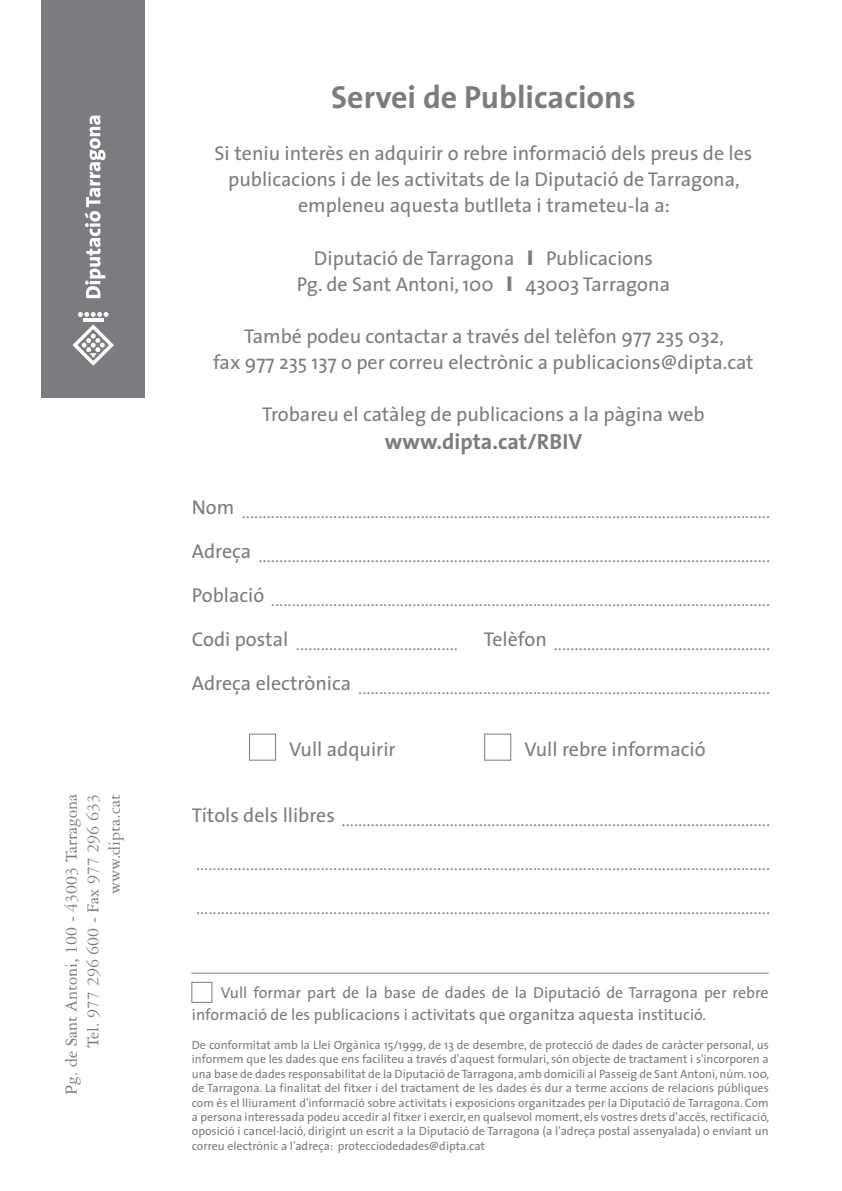
<style>
.page{position:relative;width:842px;height:1191px;background:#fff}
.page>*{position:absolute;margin:0;border:0;box-sizing:border-box;transform-origin:0 0}
.t1{font:700 32px "The Sans";color:#7a7c7f}
.t2{font:700 22px "The Sans";color:#7a7c7f}
.t3{font:300 20px "The Sans";color:#7a7c7f}
.t4{font:20px/26px "The Sans";color:#7a7c7f;text-align:center}
.t5{font:18px/21.6px "Garamond 3 LT Std";color:#7a7c7f;text-align:right}
.t6{font:16px/22px "The Sans";color:#7a7c7f}
.t7{font:12px/14.4px "The Sans";color:#7a7c7f;text-align:justify}
.s1{font-weight:900}
</style>
<div class="page">
<div style="left:41px;top:0;width:104px;height:397px;background:#7a7c7f"></div>
<svg style="left:84px;top:116px;width:22px;height:182px"></svg>
<hr style="left:83px;top:318px;width:21px;height:4px;background:#fff">
<svg style="left:78px;top:312px;width:30px;height:5px"></svg>
<svg style="left:73px;top:324px;width:41px;height:42px"></svg>
<div style="left:249px;top:733px;width:27px;height:27px;border:1px solid #7a7c7f"></div>
<div style="left:484px;top:733px;width:27px;height:27px;border:1px solid #7a7c7f"></div>
<div style="left:191px;top:981px;width:21px;height:22px;border:1px solid #7a7c7f"></div>
<hr style="left:191px;top:972px;width:578px;height:1px;background:#7a7c7f">
<p class="t5" style="left:61px;top:1095px;width:302px;rotate:-90deg">Pg. de Sant Antoni, 100 - 43003 Tarragona<br>Tel. 977 296 600 - Fax 977 296 633 www.dipta.cat</p>
<h1 class="t1" style="left:331px;top:77px;width:306px">Servei de Publicacions</h1>
<p class="t4" style="left:215px;top:141px;width:539px">Si teniu interès en adquirir o rebre informació dels preus de les publicacions i de les activitats de la Diputació de Tarragona, empleneu aquesta butlleta i trameteu-la a:</p>
<p class="t4" style="left:297px;top:245px;width:375px">Diputació de Tarragona <span class="s1">l</span> Publicacions<br>Pg. de Sant Antoni, 100 <span class="s1">l</span> 43003 Tarragona</p>
<p class="t4" style="left:213px;top:323px;width:542px">També podeu contactar a través del telèfon 977 235 032,<br>fax 977 235 137 o per correu electrònic a publicacions@dipta.cat</p>
<p class="t4" style="left:262px;top:401px;width:444px">Trobareu el catàleg de publicacions a la pàgina web</p>
<p class="t2" style="left:385px;top:427px;width:199px">www.dipta.cat/RBIV</p>
<p class="t3" style="left:192px;top:498px;width:580px"><sup>Nom</sup> ...............................................................................................................................</p>
<p class="t3" style="left:192px;top:542px;width:580px"><sup>Adreça</sup> ...........................................................................................................................</p>
<p class="t3" style="left:192px;top:586px;width:580px"><sup>Població</sup> ........................................................................................................................</p>
<p class="t3" style="left:192px;top:630px;width:268px"><sup>Codi</sup> <sup>postal</sup> .......................................</p>
<p class="t3" style="left:484px;top:630px;width:288px"><sup>Telèfon</sup> ....................................................</p>
<p class="t3" style="left:192px;top:674px;width:580px"><sup>Adreça</sup> <sup>electrònica</sup> ...................................................................................................</p>
<p class="t4" style="left:289px;top:736px;width:108px">Vull adquirir</p>
<p class="t4" style="left:524px;top:736px;width:183px">Vull rebre informació</p>
<p class="t3" style="left:192px;top:806px;width:580px"><sup>Títols</sup> <sup>dels</sup> <sup>llibres</sup> .......................................................................................................</p>
<p class="t3" style="left:196px;top:850px;width:576px">..........................................................................................................................................</p>
<p class="t3" style="left:196px;top:894px;width:576px">..........................................................................................................................................</p>
<p class="t6" style="left:192px;top:981px;width:578px;text-indent:29px">Vull formar part de la base de dades de la Diputació de Tarragona per rebre informació de les publicacions i activitats que organitza aquesta institució.</p>
<p class="t7" style="left:192px;top:1037px;width:579px">De conformitat amb la Llei Orgànica 15/1999, de 13 de desembre, de protecció de dades de caràcter personal, us informem que les dades que ens faciliteu a través d'aquest formulari, són objecte de tractament i s'incorporen a una base de dades responsabilitat de la Diputació de Tarragona, amb domicili al Passeig de Sant Antoni, núm. 100, de Tarragona. La finalitat del fitxer i del tractament de les dades és dur a terme accions de relacions públiques com és el lliurament d'informació sobre activitats i exposicions organitzades per la Diputació de Tarragona. Com a persona interessada podeu accedir al fitxer i exercir, en qualsevol moment, els vostres drets d'accés, rectificació, oposició i cancel·lació, dirigint un escrit a la Diputació de Tarragona (a l'adreça postal assenyalada) o enviant un correu electrònic a l'adreça: protecciodedades@dipta.cat</p>
</div>
